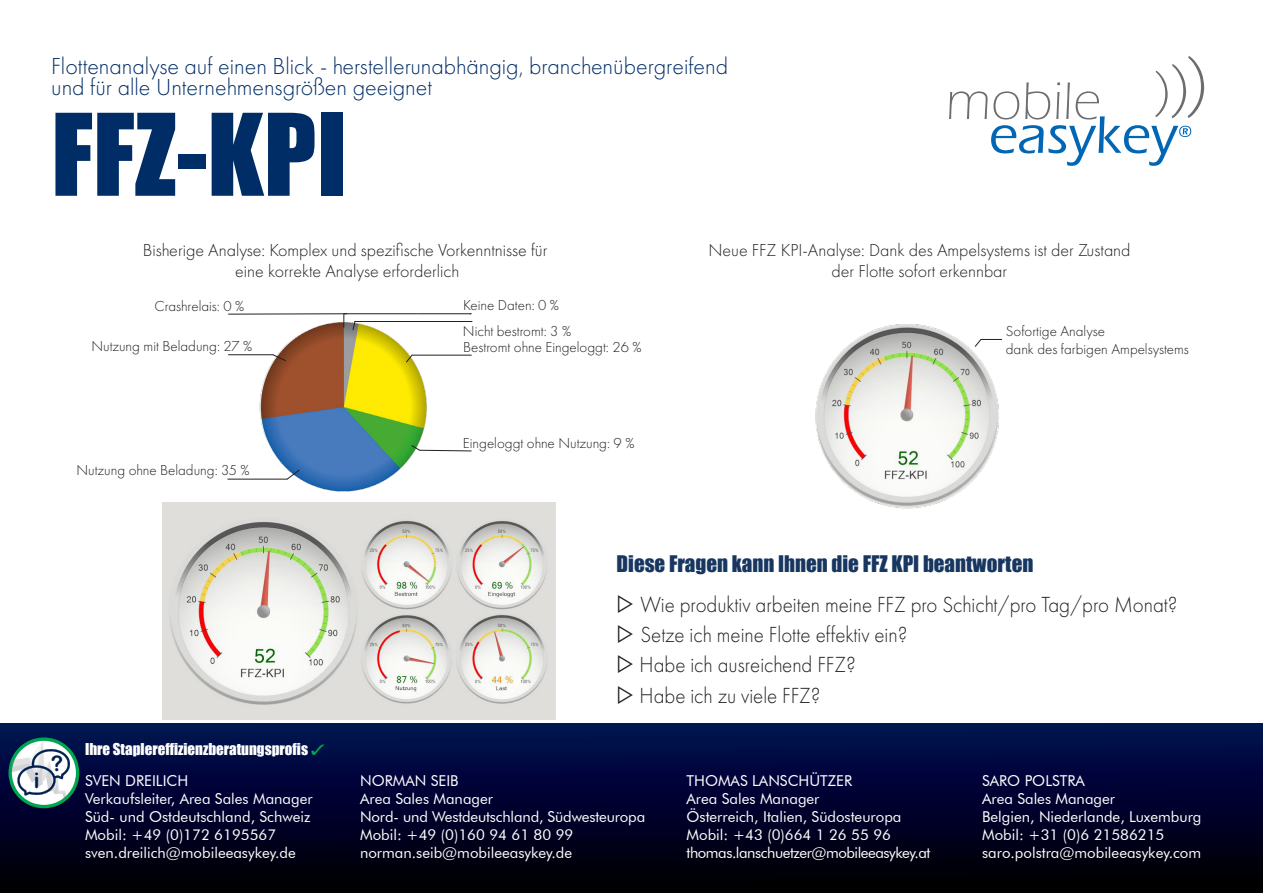
<style>
.page{position:relative;width:1263px;height:893px;background:#fff}
.page>*{position:absolute;margin:0;border:0;box-sizing:border-box;transform-origin:0 0}
.t1{font:105px "Impact";color:#002d66}
.t2{font:300 24px "Futura PT";color:#002d66}
.MEK_Copy{font:300 22.65px "Futura PT";color:#231f20;scale:.93 1}
.t3{font:21.45px "Arial Rounded MT Bold";color:#00214f}
.MEK_Copy-2{font:21px "Impact";color:#173761}
.t4{font:300 18px "Futura PT";color:#231f20}
.DM_Absatz{font:15px "Futura BT";color:#fff}
.t5{font:300 15px "Futura PT";color:#231f20}
.MEK_Subhead{font:15px "Futura BT";color:#fff}
.DM_Absatz-2{font:15px "Futura BT";letter-spacing:-.03em;color:#fff}
.t6{font:15px "Impact";color:#fff}
.s1{color:#00a54f}
</style>
<div class="page">
<svg style="left:0;top:723px;width:1263px;height:170px;background:#00042a"></svg>
<img style="left:815px;top:324px;width:188px;height:185px">
<img style="left:162px;top:502px;width:393px;height:218px">
<svg style="left:949px;top:56px;width:255px;height:110px"></svg>
<img style="left:162px;top:314px;width:367px;height:196px">
<svg style="left:352px;top:320px;width:4px;height:11px"></svg>
<hr style="left:355px;top:321px;width:117px;height:1px;background:#231f20">
<svg style="left:405px;top:354px;width:8px;height:9px"></svg>
<svg style="left:411px;top:444px;width:61px;height:8px"></svg>
<hr style="left:412px;top:355px;width:60px;height:1px;background:#231f20">
<svg style="left:286px;top:469px;width:14px;height:11px"></svg>
<hr style="left:228px;top:479px;width:59px;height:1px;background:#231f20">
<svg style="left:272px;top:354px;width:15px;height:8px"></svg>
<hr style="left:228px;top:354px;width:45px;height:1px;background:#231f20">
<svg style="left:343px;top:314px;width:1px;height:14px"></svg>
<hr style="left:343px;top:313px;width:74px;height:1px;background:#231f20">
<hr style="left:417px;top:313px;width:54px;height:1px;background:#231f20">
<hr style="left:228px;top:313px;width:119px;height:1px;background:#231f20">
<svg style="left:974px;top:338px;width:28px;height:10px"></svg>
<svg style="left:9px;top:737px;width:70px;height:71px"></svg>
<p class="t2" style="left:51px;top:53px;width:678px">Flottenanalyse auf einen Blick - herstellerunabhängig, branchenübergreifend</p>
<p class="t2" style="left:51px;top:74px;width:382px">und für alle Unternehmensgrößen geeignet</p>
<p class="t1" style="left:51px;top:73px;width:297px">FFZ-KPI</p>
<p class="t4" style="left:143px;top:239px;width:406px">Bisherige Analyse: Komplex und spezifische Vorkenntnisse für</p>
<p class="t4" style="left:235px;top:260px;width:226px">eine korrekte Analyse erforderlich</p>
<p class="t5" style="left:155px;top:298px;width:91px">Crashrelais: 0 %</p>
<p class="t5" style="left:91px;top:337px;width:162px">Nutzung mit Beladung: 27 %</p>
<p class="t5" style="left:76px;top:462px;width:175px">Nutzung ohne Beladung: 35 %</p>
<p class="t5" style="left:463px;top:296px;width:97px">Keine Daten: 0 %</p>
<p class="t5" style="left:463px;top:322px;width:110px">Nicht bestromt: 3 %</p>
<p class="t5" style="left:463px;top:338px;width:180px">Bestromt ohne Eingeloggt: 26 %</p>
<p class="t5" style="left:463px;top:434px;width:173px">Eingeloggt ohne Nutzung: 9 %</p>
<p class="t4" style="left:708px;top:239px;width:424px">Neue FFZ KPI-Analyse: Dank des Ampelsystems ist der Zustand</p>
<p class="t4" style="left:832px;top:260px;width:177px">der Flotte sofort erkennbar</p>
<p class="t5" style="left:1006px;top:322px;width:101px">Sofortige Analyse</p>
<p class="t5" style="left:1006px;top:340px;width:185px">dank des farbigen Ampelsystems</p>
<p class="MEK_Copy-2" style="left:617px;top:548px;width:418px">Diese Fragen kann Ihnen die FFZ KPI beantworten</p>
<p class="MEK_Copy" style="left:617px;top:592px;width:605px">▷ Wie produktiv arbeiten meine FFZ pro Schicht/pro Tag/pro Monat?</p>
<p class="MEK_Copy" style="left:617px;top:622px;width:314px">▷ Setze ich meine Flotte effektiv ein?</p>
<p class="MEK_Copy" style="left:617px;top:652px;width:259px">▷ Habe ich ausreichend FFZ?</p>
<p class="MEK_Copy" style="left:617px;top:682px;width:221px">▷ Habe ich zu viele FFZ?</p>
<p class="t6" style="left:85px;top:737px;width:241px">Ihre Staplereffizienzberatungsprofis <span class="s1">✓</span></p>
<p class="t3" style="left:51px;top:751px;width:14px">?</p>
<p class="t3" style="left:34px;top:768px;width:7px">i</p>
<p class="DM_Absatz" style="left:982px;top:772px;width:104px">SARO POLSTRA</p>
<p class="DM_Absatz" style="left:982px;top:790px;width:134px">Area Sales Manager</p>
<p class="DM_Absatz" style="left:982px;top:808px;width:221px">Belgien, Niederlande, Luxemburg</p>
<p class="DM_Absatz" style="left:982px;top:826px;width:184px">Mobil: +31 (0)6 21586215</p>
<p class="DM_Absatz" style="left:982px;top:844px;width:220px">saro.polstra@mobileeasykey.com</p>
<p class="MEK_Subhead" style="left:686px;top:772px;width:167px">THOMAS LANSCHÜTZER</p>
<p class="DM_Absatz" style="left:686px;top:790px;width:134px">Area Sales Manager</p>
<p class="DM_Absatz" style="left:686px;top:808px;width:216px">Österreich, Italien, Südosteuropa</p>
<p class="DM_Absatz" style="left:686px;top:826px;width:206px">Mobil: +43 (0)664 1 26 55 96</p>
<p class="DM_Absatz-2" style="left:686px;top:844px;width:245px">thomas.lanschuetzer@mobileeasykey.at</p>
<p class="MEK_Subhead" style="left:85px;top:772px;width:105px">SVEN DREILICH</p>
<p class="DM_Absatz" style="left:85px;top:790px;width:229px">Verkaufsleiter, Area Sales Manager</p>
<p class="DM_Absatz" style="left:85px;top:808px;width:227px">Süd- und Ostdeutschland, Schweiz</p>
<p class="DM_Absatz" style="left:85px;top:826px;width:193px">Mobil: +49 (0)172 6195567</p>
<p class="DM_Absatz" style="left:85px;top:844px;width:212px">sven.dreilich@mobileeasykey.de</p>
<p class="MEK_Subhead" style="left:360px;top:772px;width:100px">NORMAN SEIB</p>
<p class="DM_Absatz" style="left:360px;top:790px;width:134px">Area Sales Manager</p>
<p class="DM_Absatz" style="left:360px;top:808px;width:287px">Nord- und Westdeutschland, Südwesteuropa</p>
<p class="DM_Absatz" style="left:360px;top:826px;width:215px">Mobil: +49 (0)160 94 61 80 99</p>
<p class="MEK_Subhead" style="left:360px;top:844px;width:214px">norman.seib@mobileeasykey.de</p>
</div>
